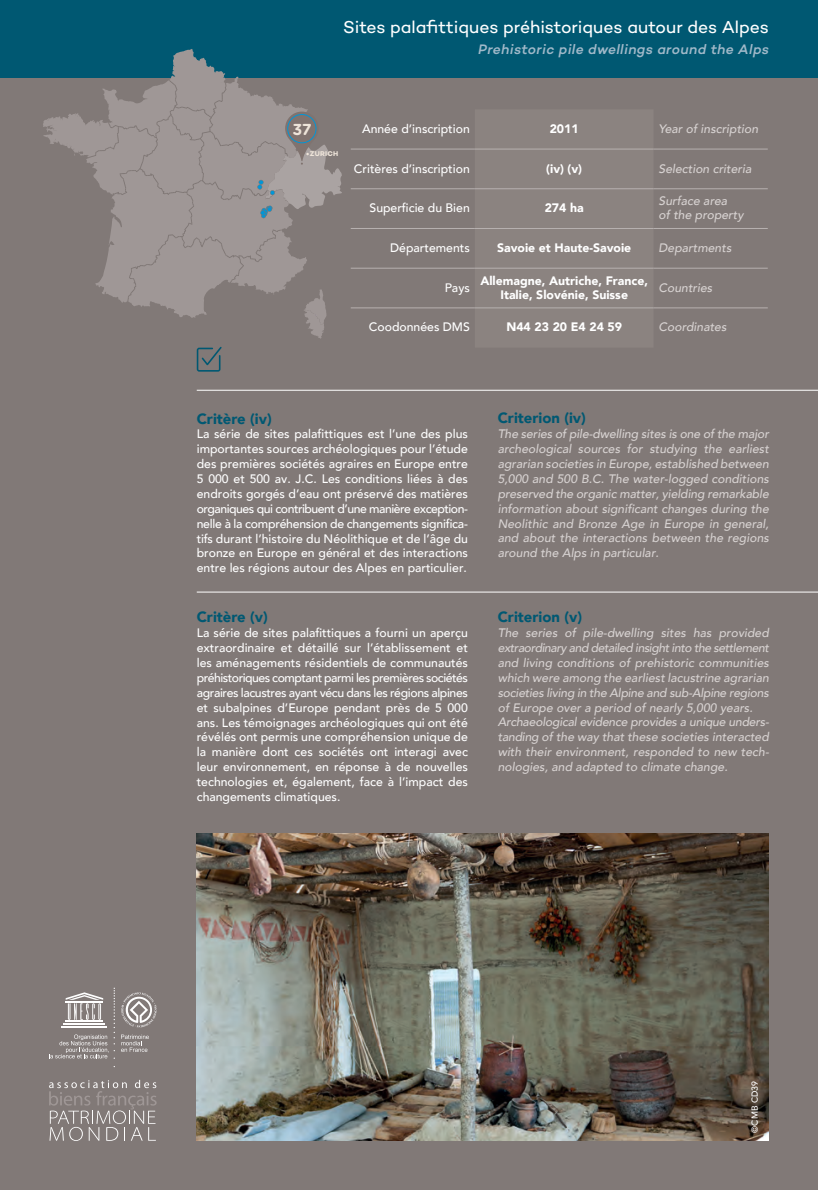
<style>
.page{position:relative;width:818px;height:1190px;background:#fff}
.page>*{position:absolute;margin:0;border:0;box-sizing:border-box;transform-origin:0 0}
.t1{font:17.5px "Campton";letter-spacing:-.005em;color:#fff}
.t2{font:700 15.92px "Gotham Rounded";color:#eee4d9}
.t3{font:900 14.88px "Avenir";color:#005872}
.t4{font:italic 500 14px "Campton";letter-spacing:.025em;color:#a1b9c9}
.t5{font:500 12.25px/14.9px "Avenir";color:#fff;text-align:justify}
.t6{font:italic 500 12.25px/14.9px "Avenir";color:#d7d2d1}
.t7{font:900 12.25px/14px "Avenir";color:#fff;text-align:center}
.t8{font:500 8.75px "Avenir";color:#fff}
.t9{font:700 7px "Campton";letter-spacing:.035em;color:#eee4d9}
</style>
<div class="page">
<div style="left:0;top:0;width:817px;height:1189px;background:#817977"></div>
<svg style="left:197px;top:347px;width:25px;height:24px"></svg>
<hr style="left:197px;top:390px;width:620px;height:1px;background:#fff">
<div style="left:0;top:0;width:817px;height:78px;background:#005872"></div>
<svg style="left:121px;top:992px;width:36px;height:35px"></svg>
<svg style="left:121px;top:1034px;width:28px;height:17px"></svg>
<svg style="left:49px;top:987px;width:66px;height:71px"></svg>
<svg style="left:49px;top:1079px;width:108px;height:61px"></svg>
<div style="left:474px;top:148px;width:179px;height:161px;background:#8b8380"></div>
<hr style="left:350px;top:149px;width:124px;height:1px;background:#b7b1b0">
<hr style="left:474px;top:149px;width:179px;height:1px;background:#b7b1b0">
<hr style="left:653px;top:149px;width:114px;height:1px;background:#b7b1b0">
<hr style="left:350px;top:188px;width:124px;height:1px;background:#b7b1b0">
<hr style="left:474px;top:188px;width:179px;height:1px;background:#b7b1b0">
<hr style="left:653px;top:188px;width:114px;height:1px;background:#b7b1b0">
<hr style="left:350px;top:228px;width:124px;height:1px;background:#b7b1b0">
<hr style="left:474px;top:228px;width:179px;height:1px;background:#b7b1b0">
<hr style="left:653px;top:228px;width:114px;height:1px;background:#b7b1b0">
<hr style="left:350px;top:268px;width:124px;height:1px;background:#b7b1b0">
<hr style="left:474px;top:268px;width:179px;height:1px;background:#b7b1b0">
<hr style="left:653px;top:268px;width:114px;height:1px;background:#b7b1b0">
<hr style="left:350px;top:307px;width:124px;height:1px;background:#b7b1b0">
<hr style="left:474px;top:307px;width:179px;height:1px;background:#b7b1b0">
<hr style="left:653px;top:307px;width:114px;height:1px;background:#b7b1b0">
<hr style="left:197px;top:591px;width:620px;height:1px;background:#fff">
<svg style="left:43px;top:49px;width:196px;height:114px"></svg>
<svg style="left:88px;top:80px;width:254px;height:258px"></svg>
<img style="left:197px;top:833px;width:571px;height:307px">
<h1 class="t1" style="left:343px;top:16px;width:427px">Sites palafittiques préhistoriques autour des Alpes</h1>
<p class="t4" style="left:478px;top:41px;width:292px">Prehistoric pile dwellings around the Alps</p>
<h2 class="t2" style="left:292px;top:117px;width:21px">37</h2>
<p class="t9" style="left:310px;top:149px;width:30px">ZURICH</p>
<p class="t5" style="left:362px;top:120px;width:109px">Année d’inscription</p>
<p class="t7" style="left:549px;top:121px;width:31px">2011</p>
<p class="t6" style="left:658px;top:121px;width:101px">Year of inscription</p>
<p class="t5" style="left:354px;top:160px;width:117px">Critères d’inscription</p>
<p class="t7" style="left:546px;top:161px;width:37px">(iv) (v)</p>
<p class="t6" style="left:658px;top:161px;width:94px">Selection criteria</p>
<p class="t5" style="left:369px;top:200px;width:102px">Superficie du Bien</p>
<p class="t7" style="left:544px;top:201px;width:40px">274 ha</p>
<p class="t6" style="left:658px;top:194px;width:86px;line-height:14px">Surface area<br>of the property</p>
<p class="t5" style="left:390px;top:239px;width:81px">Départements</p>
<p class="t7" style="left:497px;top:240px;width:136px">Savoie et Haute-Savoie</p>
<p class="t6" style="left:658px;top:240px;width:74px">Departments</p>
<p class="t5" style="left:444px;top:279px;width:27px">Pays</p>
<p class="t7" style="left:480px;top:273px;width:169px">Allemagne, Autriche, France,<br>Italie, Slovénie, Suisse</p>
<p class="t6" style="left:658px;top:280px;width:55px">Countries</p>
<p class="t5" style="left:369px;top:319px;width:103px">Coodonnées DMS</p>
<p class="t7" style="left:506px;top:320px;width:117px">N44 23 20 E4 24 59</p>
<p class="t6" style="left:658px;top:320px;width:69px">Coordinates</p>
<p class="t3" style="left:197px;top:405px;width:76px">Critère (iv)</p>
<p class="t5" style="left:197px;top:426px;width:273px">La série de sites palafittiques est l’une des plus importantes sources archéologiques pour l’étude des premières sociétés agraires en Europe entre 5 000 et 500 av. J.C. Les conditions liées à des endroits gorgés d’eau ont préservé des matières organiques qui contribuent d’une manière exception&shy;nelle à la compréhension de changements significa&shy;tifs durant l’histoire du Néolithique et de l’âge du bronze en Europe en général et des interactions entre les régions autour des Alpes en particulier.</p>
<p class="t3" style="left:197px;top:604px;width:73px">Critère (v)</p>
<p class="t5" style="left:197px;top:625px;width:273px">La série de sites palafittiques a fourni un aperçu extraordinaire et détaillé sur l’établissement et les aménagements résidentiels de communautés préhistoriques comptant parmi les premières sociétés agraires lacustres ayant vécu dans les régions alpines et subalpines d’Europe pendant près de 5 000 ans. Les témoignages archéologiques qui ont été révélés ont permis une compréhension unique de la manière dont ces sociétés ont interagi avec leur environnement, en réponse à de nouvelles technologies et, également, face à l’impact des changements climatiques.</p>
<p class="t3" style="left:497px;top:405px;width:90px">Criterion (iv)</p>
<p class="t6" style="left:497px;top:427px;width:272px;text-align:justify">The series of pile-dwelling sites is one of the major archeological sources for studying the earliest agrarian societies in Europe, established between 5,000 and 500 B.C. The water-logged conditions preserved the organic matter, yielding remarkable information about significant changes during the Neolithic and Bronze Age in Europe in general, and about the interactions between the regions around the Alps in particular.</p>
<p class="t3" style="left:497px;top:604px;width:86px">Criterion (v)</p>
<p class="t6" style="left:497px;top:625px;width:273px">The series of pile-dwelling sites has provided extraordinary and detailed insight into the settlement and living conditions of prehistoric communities which were among the earliest lacustrine agrarian societies living in the Alpine and sub-Alpine regions of Europe over a period of nearly 5,000 years.<br>Archaeological evidence provides a unique unders&shy;tanding of the way that these societies interacted with their environment, responded to new tech&shy;nologies, and adapted to climate change.</p>
<p class="t8" style="left:747px;top:1132px;width:53px;rotate:-90deg">©CMB CD39</p>
</div>
